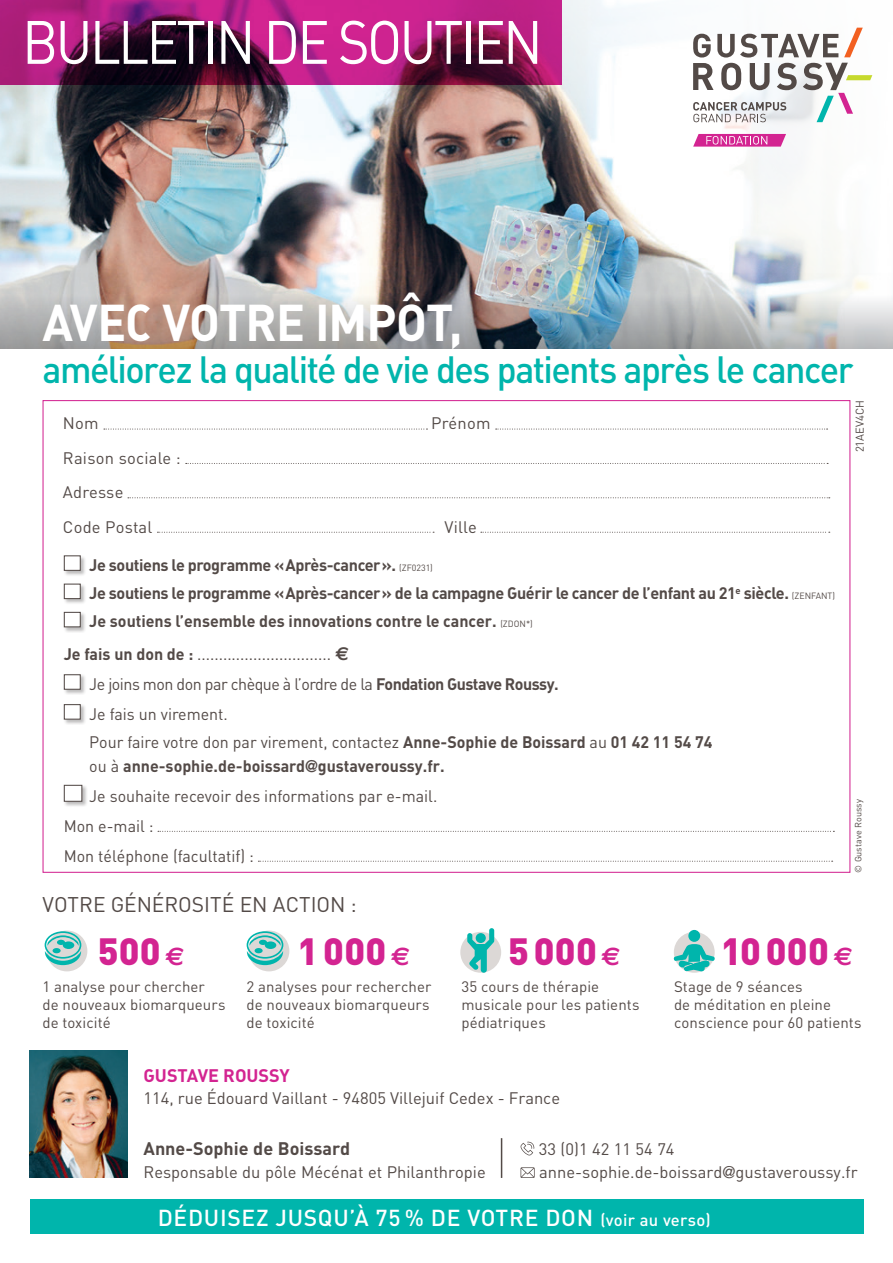
<style>
.page{position:relative;width:893px;height:1263px;background:#fff}
.page>*{position:absolute;margin:0;border:0;box-sizing:border-box;transform-origin:0 0}
.t1{font:60.15px "DIN";letter-spacing:-.05em;color:#fff;scale:.9 1}
.t2{font:700 51px "DIN";letter-spacing:-.02em;color:#fff;scale:.94 1}
.t3{font:500 37.5px "DIN";letter-spacing:-.045em;color:#00b5ac;scale:.96 1}
.t4{font:900 37.5px "DIN";letter-spacing:.01em;color:#d32491}
.t5{font:500 22.8px "DIN";letter-spacing:.03em;color:#fff}
.t6{font:21px "DIN";letter-spacing:-.005em;color:#534a47}
.t7{font:700 18px "DIN";color:#534a47}
.t8{font:700 18px "DIN";color:#d32491}
.t9{font:16.5px "DIN";color:#534a47}
.t10{font:700 16.5px/24px "DIN";color:#534a47}
.t11{font:700 16.5px "DIN";letter-spacing:-.025em;color:#534a47}
.t12{font:16.5px "DIN";letter-spacing:-.03em;color:#534a47}
.t13{font:15px/18px "DIN";letter-spacing:.005em;color:#534a47}
.t14{font:11.25px "DIN";color:#534a47}
.t15{font:9px "DIN";color:#534a47}
.s1{font-weight:400;font-size:9px}
.s2{font-weight:700}
.s3{font-family:"Euro Sans";font-weight:700;font-size:18.75px}
.s4{font-weight:400}
.s5{font-family:"Helvetica Neue"}
.s6{font-family:"Euro Sans";font-weight:700;font-size:25.5px}
.s7{font-size:16.65px}
</style>
<div class="page">
<img style="left:0;top:85px;width:242px;height:188px">
<img style="left:242px;top:0;width:631px;height:273px">
<img style="left:0;top:273px;width:893px;height:76px">
<svg style="left:0;top:0;width:561px;height:85px;background:#8a1762"></svg>
<div style="left:43px;top:400px;width:807px;height:473px;background:#fff;border:1px solid #d32491"></div>
<div style="left:63px;top:555px;width:23px;height:21px;background:#231f20;opacity:.3"></div>
<div style="left:64px;top:555px;width:17px;height:16px;background:#fff;border:1px solid #534a47"></div>
<div style="left:63px;top:583px;width:23px;height:22px;background:#231f20;opacity:.3"></div>
<div style="left:64px;top:584px;width:17px;height:15px;background:#fff;border:1px solid #534a47"></div>
<div style="left:63px;top:611px;width:23px;height:22px;background:#231f20;opacity:.3"></div>
<div style="left:64px;top:612px;width:17px;height:15px;background:#fff;border:1px solid #534a47"></div>
<div style="left:63px;top:674px;width:23px;height:21px;background:#231f20;opacity:.3"></div>
<div style="left:64px;top:674px;width:17px;height:16px;background:#fff;border:1px solid #534a47"></div>
<div style="left:63px;top:703px;width:23px;height:22px;background:#231f20;opacity:.3"></div>
<div style="left:64px;top:704px;width:17px;height:16px;background:#fff;border:1px solid #534a47"></div>
<div style="left:63px;top:784px;width:25px;height:23px;background:#231f20;opacity:.3"></div>
<div style="left:64px;top:785px;width:18px;height:17px;background:#fff;border:1px solid #534a47"></div>
<svg style="left:158px;top:831px;width:676px;height:1px"></svg>
<svg style="left:258px;top:861px;width:575px;height:1px"></svg>
<div style="left:47px;top:930px;width:40px;height:41px;background:#dcd8d6;border-radius:50%"></div>
<div style="left:249px;top:930px;width:40px;height:41px;background:#dcd8d6;border-radius:50%"></div>
<svg style="left:45px;top:931px;width:36px;height:34px"></svg>
<div style="left:57px;top:940px;width:8px;height:5px;background:#00b5ac;border-radius:50%"></div>
<div style="left:63px;top:941px;width:11px;height:8px;background:#00b5ac;border-radius:50%"></div>
<div style="left:53px;top:948px;width:8px;height:5px;background:#00b5ac;border-radius:50%"></div>
<svg style="left:247px;top:931px;width:36px;height:34px"></svg>
<div style="left:259px;top:940px;width:8px;height:5px;background:#00b5ac;border-radius:50%"></div>
<div style="left:265px;top:941px;width:11px;height:8px;background:#00b5ac;border-radius:50%"></div>
<div style="left:255px;top:948px;width:8px;height:5px;background:#00b5ac;border-radius:50%"></div>
<div style="left:30px;top:1199px;width:833px;height:34px;background:#00b5ac"></div>
<hr style="left:501px;top:1138px;width:1px;height:40px;background:#534a47">
<svg style="left:520px;top:1141px;width:14px;height:14px"></svg>
<svg style="left:520px;top:1167px;width:15px;height:11px"></svg>
<svg style="left:693px;top:28px;width:179px;height:94px"></svg>
<svg style="left:693px;top:134px;width:93px;height:13px"></svg>
<img style="left:30px;top:1050px;width:98px;height:128px">
<svg style="left:104px;top:429px;width:323px;height:1px"></svg>
<svg style="left:496px;top:429px;width:332px;height:1px"></svg>
<svg style="left:186px;top:463px;width:642px;height:1px"></svg>
<svg style="left:128px;top:497px;width:702px;height:1px"></svg>
<svg style="left:157px;top:532px;width:277px;height:1px"></svg>
<svg style="left:481px;top:532px;width:349px;height:1px"></svg>
<div style="left:460px;top:932px;width:41px;height:41px;background:#dcd8d6;border-radius:50%"></div>
<svg style="left:467px;top:928px;width:27px;height:45px"></svg>
<svg style="left:674px;top:930px;width:41px;height:42px"></svg>
<p class="t1" style="left:22px;top:5px;width:580px">BULLETIN DE SOUTIEN</p>
<p class="t2" style="left:43px;top:289px;width:448px">AVEC VOTRE IMPÔT,</p>
<p class="t3" style="left:43px;top:345px;width:846px">améliorez la qualité de vie des patients après le cancer</p>
<p class="t9" style="left:63px;top:413px;width:37px">Nom</p>
<p class="t9" style="left:431px;top:413px;width:61px">Prénom</p>
<p class="t9" style="left:63px;top:448px;width:119px">Raison sociale :</p>
<p class="t9" style="left:63px;top:482px;width:62px">Adresse</p>
<p class="t9" style="left:63px;top:516px;width:91px">Code Postal</p>
<p class="t9" style="left:444px;top:516px;width:34px">Ville</p>
<p class="t14" style="left:853px;top:452px;width:54px;rotate:-90deg">21AEV4CH</p>
<p class="t11" style="left:89px;top:554px;width:345px">Je soutiens le programme «Après-cancer». <span class="s1">(ZF0231)</span></p>
<p class="t11" style="left:89px;top:582px;width:747px">Je soutiens le programme «Après-cancer» de la campagne Guérir le cancer de l’enfant au 21<sup>e</sup> siècle. <span class="s1">(ZENFANT)</span></p>
<p class="t10" style="left:89px;top:609px;width:445px">Je soutiens l’ensemble des innovations contre le cancer. <span class="s1">(ZDON*)</span></p>
<p class="t9" style="left:64px;top:644px;width:287px"><span class="s2">Je fais un don de :</span> ............................... <span class="s3">€</span></p>
<p class="t12" style="left:89px;top:673px;width:471px">Je joins mon don par chèque à l’ordre de la <span class="s2">Fondation Gustave Roussy.</span></p>
<p class="t9" style="left:89px;top:703px;width:140px">Je fais un virement.</p>
<p class="t10" style="left:89px;top:729px;width:625px"><span class="s4">Pour faire votre don par virement, contactez</span> Anne-Sophie de Boissard <span class="s4">au</span> 01 42 11 54 74 <span class="s4">ou à</span> anne-sophie.de-boissard<span class="s5">@</span>gustaveroussy.fr.</p>
<p class="t9" style="left:89px;top:785px;width:350px">Je souhaite recevoir des informations par e-mail.</p>
<p class="t9" style="left:64px;top:815px;width:91px">Mon e-mail :</p>
<p class="t9" style="left:64px;top:845px;width:192px">Mon téléphone (facultatif) :</p>
<p class="t6" style="left:43px;top:891px;width:316px">VOTRE GÉNÉROSITÉ EN ACTION :</p>
<p class="t4" style="left:98px;top:926px;width:88px">500 <span class="s6">€</span></p>
<p class="t4" style="left:298px;top:926px;width:114px">1000 <span class="s6">€</span></p>
<p class="t4" style="left:508px;top:926px;width:114px">5000 <span class="s6">€</span></p>
<p class="t4" style="left:721px;top:926px;width:133px">10000 <span class="s6">€</span></p>
<p class="t13" style="left:43px;top:978px;width:185px">1 analyse pour chercher<br>de nouveaux biomarqueurs de toxicité</p>
<p class="t13" style="left:247px;top:978px;width:186px;text-align:justify">2 analyses pour rechercher de nouveaux biomarqueurs de toxicité</p>
<p class="t13" style="left:461px;top:978px;width:180px">35 cours de thérapie musicale pour les patients pédiatriques</p>
<p class="t13" style="left:674px;top:978px;width:189px">Stage de 9 séances<br>de méditation en pleine conscience pour 60 patients</p>
<p class="t15" style="left:853px;top:873px;width:75px;rotate:-90deg">© Gustave Roussy</p>
<p class="t8" style="left:144px;top:1063px;width:148px">GUSTAVE ROUSSY</p>
<p class="t9" style="left:144px;top:1088px;width:418px">114, rue Édouard Vaillant - 94805 Villejuif Cedex - France</p>
<p class="t7" style="left:144px;top:1137px;width:208px">Anne-Sophie de Boissard</p>
<p class="t9" style="left:144px;top:1162px;width:344px">Responsable du pôle Mécénat et Philanthropie</p>
<p class="t9" style="left:539px;top:1139px;width:137px">33 (0)1 42 11 54 74</p>
<p class="t9" style="left:539px;top:1162px;width:320px">anne-sophie.de-boissard<span class="s5">@</span>gustaveroussy.fr</p>
<p class="t5" style="left:158px;top:1203px;width:555px">DÉDUISEZ JUSQU’À 75 % DE VOTRE DON <span class="s7">(voir au verso)</span></p>
</div>
